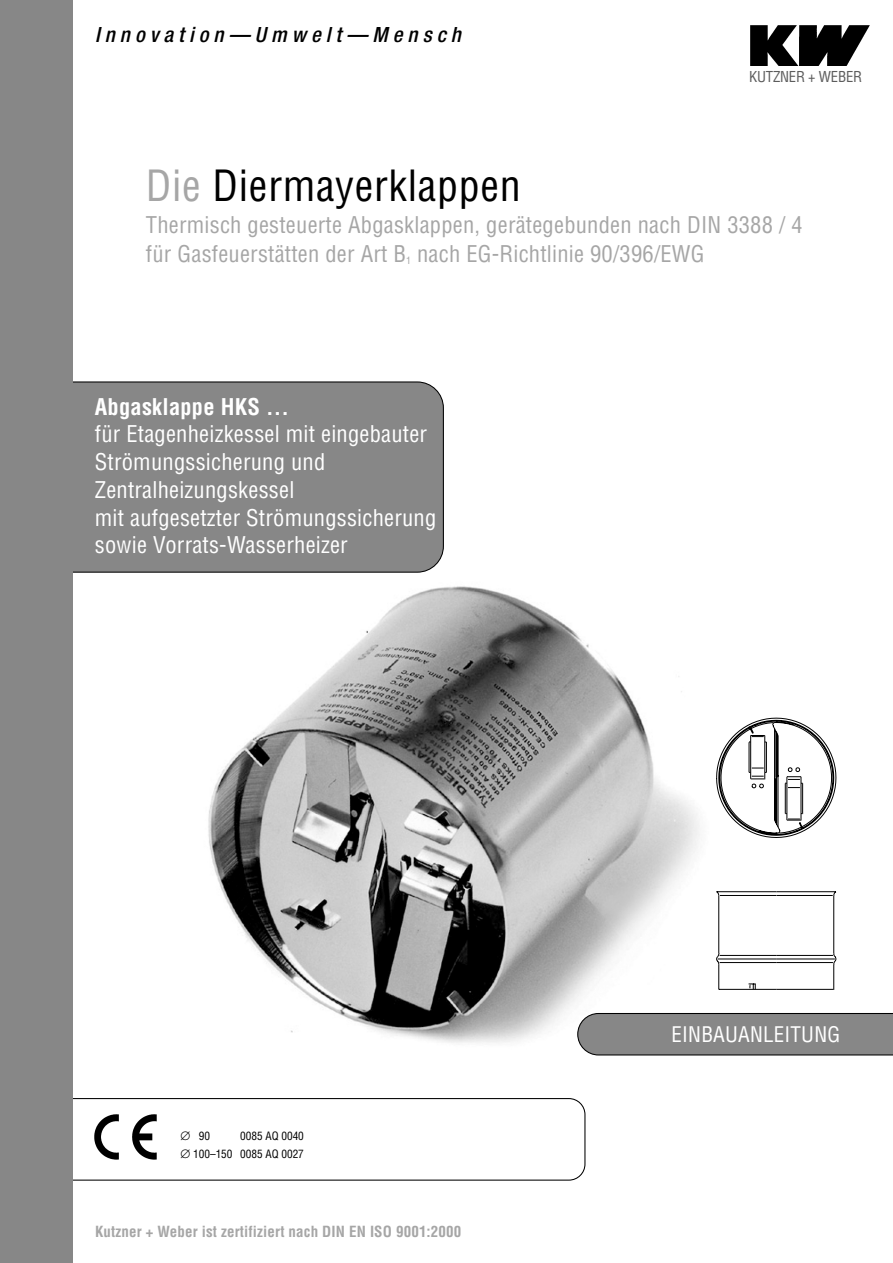
<style>
.page{position:relative;width:893px;height:1263px;background:#fff}
.page>*{position:absolute;margin:0;border:0;box-sizing:border-box;transform-origin:0 0}
.t1{font:condensed 42px "Helvetica";letter-spacing:.015em;color:#000}
.t2{font:condensed 22.5px/27.8px "Helvetica";letter-spacing:.01em;color:#fff}
.t3{font:condensed 22.5px/28.7px "Helvetica";letter-spacing:.01em;color:#a6a6a6}
.t4{font:700 condensed 22.5px "Helvetica";letter-spacing:.01em;color:#fff}
.t5{font:italic 500 condensed 21px "Helvetica Neue";letter-spacing:.24em;color:#000}
.t6{font:condensed 21px "Helvetica";letter-spacing:.01em;color:#fff}
.t7{font:700 condensed 15px "Helvetica";letter-spacing:.01em;color:#a6a6a6}
.t8{font:condensed 14.7px "Helvetica";letter-spacing:-.015em;color:#5c5c5c}
.t9{font:condensed 11.25px/18px "Helvetica";color:#000;text-align:right}
.t10{font:condensed 9.9px "Helvetica";color:#a6a6a6}
.s1{color:#a6a6a6}
</style>
<div class="page">
<img style="left:208px;top:586px;width:492px;height:457px">
<div style="left:72px;top:381px;width:372px;height:192px;background:#878787"></div>
<svg style="left:577px;top:1013px;width:315px;height:43px;background:#838383"></svg>
<img style="left:94px;top:1115px;width:63px;height:44px">
<div style="left:21px;top:1098px;width:564px;height:83px;border:1px solid #000;border-radius:16px"></div>
<svg style="left:716px;top:718px;width:120px;height:272px"></svg>
<div style="left:0;top:0;width:72px;height:1263px;background:#878787"></div>
<img style="left:750px;top:26px;width:119px;height:40px">
<p class="t5" style="left:95px;top:27px;width:367px">Innovation—Umwelt—Mensch</p>
<p class="t8" style="left:749px;top:71px;width:114px">KUTZNER + WEBER</p>
<h1 class="t1" style="left:146px;top:169px;width:376px"><span class="s1">Die</span> Diermayerklappen</h1>
<p class="t3" style="left:146px;top:213px;width:658px">Thermisch gesteuerte Abgasklappen, gerätegebunden nach DIN 3388 / 4 für Gasfeuerstätten der Art B</p>
<p class="t3" style="left:417px;top:241px;width:289px">nach EG-Richtlinie 90/396/EWG</p>
<p class="t10" style="left:406px;top:257px;width:6px">1</p>
<p class="t4" style="left:95px;top:398px;width:195px">Abgasklappe HKS ...</p>
<p class="t2" style="left:95px;top:422px;width:343px">für Etagenheizkessel mit eingebauter<br>Strömungssicherung und<br>Zentralheizungskessel<br>mit aufgesetzter Strömungssicherung sowie Vorrats-Wasserheizer</p>
<p class="t9" style="left:180px;top:1128px;width:31px">∅ 90</p>
<p class="t9" style="left:180px;top:1128px;width:125px">0085 AQ 0040<br>∅ 100–150 0085 AQ 0027</p>
<p class="t7" style="left:95px;top:1226px;width:368px">Kutzner + Weber ist zertifiziert nach DIN EN ISO 9001:2000</p>
<p class="t6" style="left:671px;top:1026px;width:170px">EINBAUANLEITUNG</p>
</div>
